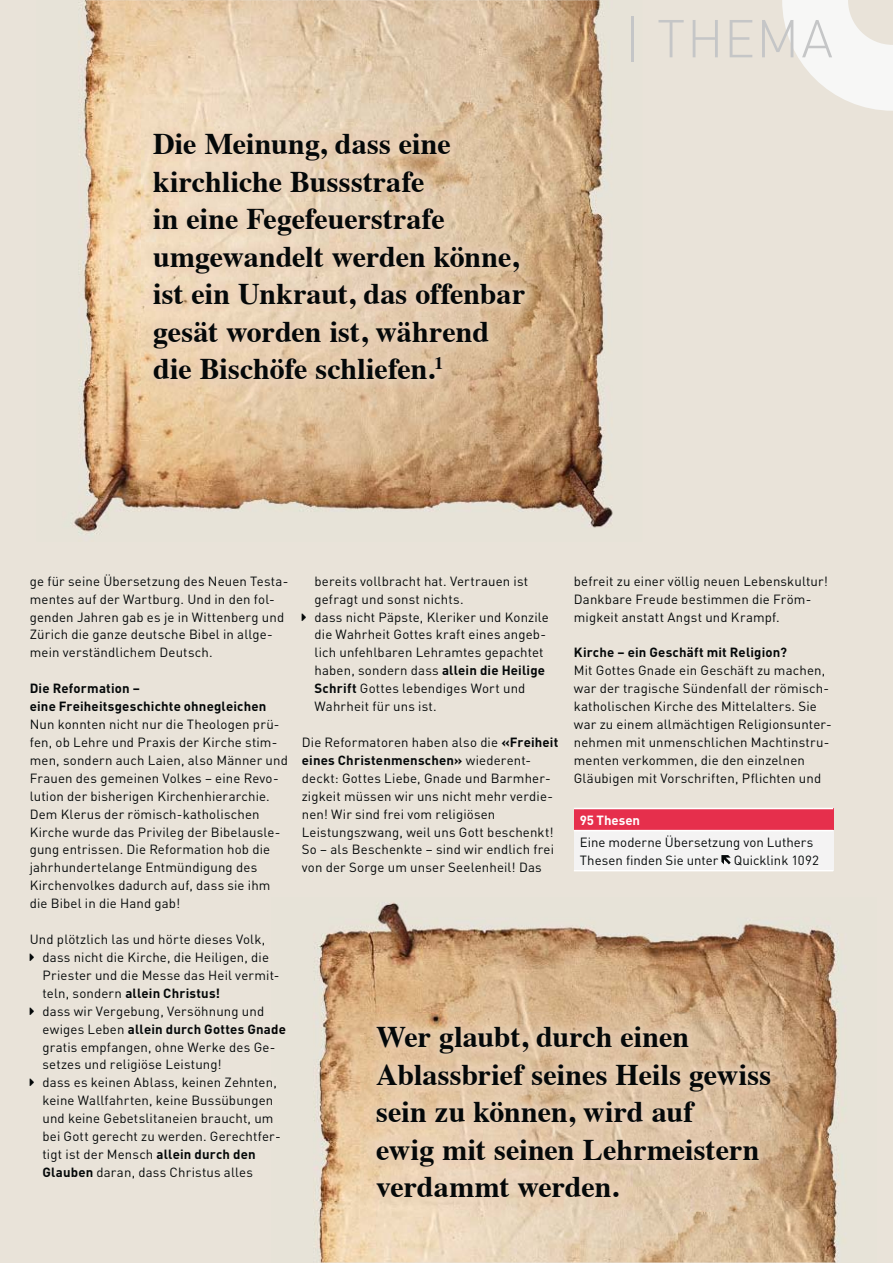
<style>
.page{position:relative;width:893px;height:1263px;background:#e9e3d9}
.page>*{position:absolute;margin:0;border:0;box-sizing:border-box;transform-origin:0 0}
.t1{font:300 52.5px "DINOT";letter-spacing:.025em;color:#c5c6c7}
.t2{font:700 30px/37.5px "Times";color:#040809}
.t3{font:13.2px/17.9px "DINOT";letter-spacing:.01em;color:#040809}
.t4{font:700 13.2px/17.9px "DINOT";letter-spacing:.015em;color:#040809}
.t5{font:700 13.2px "DINOT";letter-spacing:-.005em;color:#fff}
.t6{font:300 12px "DINOT";color:#cca277}
.s1{color:#010202}
.s2{font-weight:700}
.s3{font-weight:700;color:#010202}
.s4{font-weight:700;color:#c1946a}
</style>
<div class="page">
<svg style="left:782px;top:0;width:111px;height:111px"></svg>
<div style="left:574px;top:809px;width:259px;height:22px;background:#e62f4c"></div>
<div style="left:574px;top:831px;width:259px;height:40px;background:#f4f3f3"></div>
<hr style="left:574px;top:808px;width:259px;height:1px;background:#fff">
<hr style="left:574px;top:830px;width:259px;height:1px;background:#fff">
<hr style="left:574px;top:870px;width:259px;height:1px;background:#fff">
<svg style="left:721px;top:855px;width:10px;height:9px"></svg>
<img style="left:74px;top:0;width:539px;height:535px">
<img style="left:314px;top:902px;width:525px;height:361px">
<img style="left:659px;top:1212px;width:164px;height:11px">
<svg style="left:827px;top:1213px;width:5px;height:9px"></svg>
<img style="left:142px;top:122px;width:394px;height:270px">
<img style="left:365px;top:1015px;width:417px;height:195px">
<h2 class="t2" style="left:153px;top:128px;width:374px">Die Meinung, dass eine kirchliche Bussstrafe<br>in eine Fegefeuerstrafe umgewandelt werden könne, ist ein Unkraut, das offenbar gesät worden ist, während die Bischöfe schliefen.<sup>1</sup></h2>
<h1 class="t1" style="left:625px;top:20px;width:210px">| THEMA</h1>
<p class="t3" style="left:30px;top:574px;width:260px">ge für seine Übersetzung des Neuen Testa&shy;mentes auf der Wartburg. Und in den fol&shy;genden Jahren gab es je in Wittenberg und Zürich die ganze deutsche Bibel in allge&shy;mein verständlichem Deutsch.</p>
<p class="t4" style="left:30px;top:681px;width:238px">Die Reformation –<br>eine Freiheitsgeschichte ohnegleichen</p>
<p class="t3" style="left:30px;top:717px;width:260px">Nun konnten nicht nur die Theologen prü&shy;fen, ob Lehre und Praxis der Kirche stim&shy;men, sondern auch Laien, also Männer und Frauen des gemeinen Volkes – eine Revo&shy;lution der bisherigen Kirchenhierarchie.<br>Dem Klerus der römisch-katholischen Kirche wurde das Privileg der Bibelausle&shy;gung entrissen. Die Reformation hob die jahrhundertelange Entmündigung des Kirchenvolkes dadurch auf, dass sie ihm die Bibel in die Hand gab!</p>
<p class="t3" style="left:42px;top:932px;width:245px;text-indent:-13px">Und plötzlich las und hörte dieses Volk, dass nicht die Kirche, die Heiligen, die Priester und die Messe das Heil vermi<span class="s1">t&shy;</span>teln, sondern <span class="s2">allein Christus!<br></span>dass wir Vergebung, Versöhnung und ewiges Leben <span class="s2">allein durch Gottes Gna</span><span class="s3">de </span>gratis empfangen, ohne Werke des Ge&shy;setzes und religiöse Leistung!<br>dass es keinen Ablass, keinen Zehnte<span class="s1">n, </span>keine Wallfahrten, keine Bussübunge<span class="s1">n </span>und keine Gebetslitaneien braucht, u<span class="s1">m </span>bei Gott gerecht zu werden. Gerechtfe<span class="s1">r&shy;</span>tigt ist der Mensch <span class="s2">allein durch den Glauben</span> daran, dass Christus alles</p>
<p class="t3" style="left:315px;top:574px;width:236px">bereits vollbracht hat. Vertrauen ist gefragt und sonst nichts.<br>dass nicht Päpste, Kleriker und Konzile die Wahrheit Gottes kraft eines angeb&shy;lich unfehlbaren Lehramtes gepachtet haben, sondern dass <span class="s2">allein die Heilige Schrift</span> Gottes lebendiges Wort und Wahrheit für uns ist.</p>
<p class="t3" style="left:302px;top:735px;width:258px">Die Reformatoren haben also die <span class="s2">«Freiheit eines Christenmenschen»</span> wiederent&shy;deckt: Gottes Liebe, Gnade und Barmher&shy;zigkeit müssen wir uns nicht mehr verdie&shy;nen! Wir sind frei vom religiösen Leistungszwang, weil uns Gott beschenkt!<br>So – als Beschenkte – sind wir endlich frei von der Sorge um unser Seelenheil! Das</p>
<p class="t3" style="left:574px;top:574px;width:256px">befreit zu einer völlig neuen Lebenskultur!<br>Dankbare Freude bestimmen die Fröm&shy;migkeit anstatt Angst und Krampf.</p>
<p class="t4" style="left:574px;top:645px;width:215px">Kirche – ein Geschäft mit Religion?</p>
<p class="t3" style="left:574px;top:663px;width:259px">Mit Gottes Gnade ein Geschäft zu machen, war der tragische Sündenfall der römisch&shy;katholischen Kirche des Mittelalters. Sie war zu einem allmächtigen Religionsunter&shy;nehmen mit unmenschlichen Machtinstru&shy;menten verkommen, die den einzelnen Gläubigen mit Vorschriften, Pflichten und</p>
<p class="t5" style="left:580px;top:815px;width:62px">95 Thesen</p>
<p class="t3" style="left:580px;top:835px;width:241px">Eine moderne Übersetzung von Luthers<br>Thesen finden Sie unter Quicklink 1092</p>
<h2 class="t2" style="left:376px;top:1021px;width:396px">Wer glaubt, durch einen<br>Ablassbrief seines Heils gewiss sein zu können, wird auf<br>ewig mit seinen Lehrmeistern verdammt werden.</h2>
<p class="t6" style="left:819px;top:1213px;width:15px">| <span class="s4">5</span></p>
</div>
